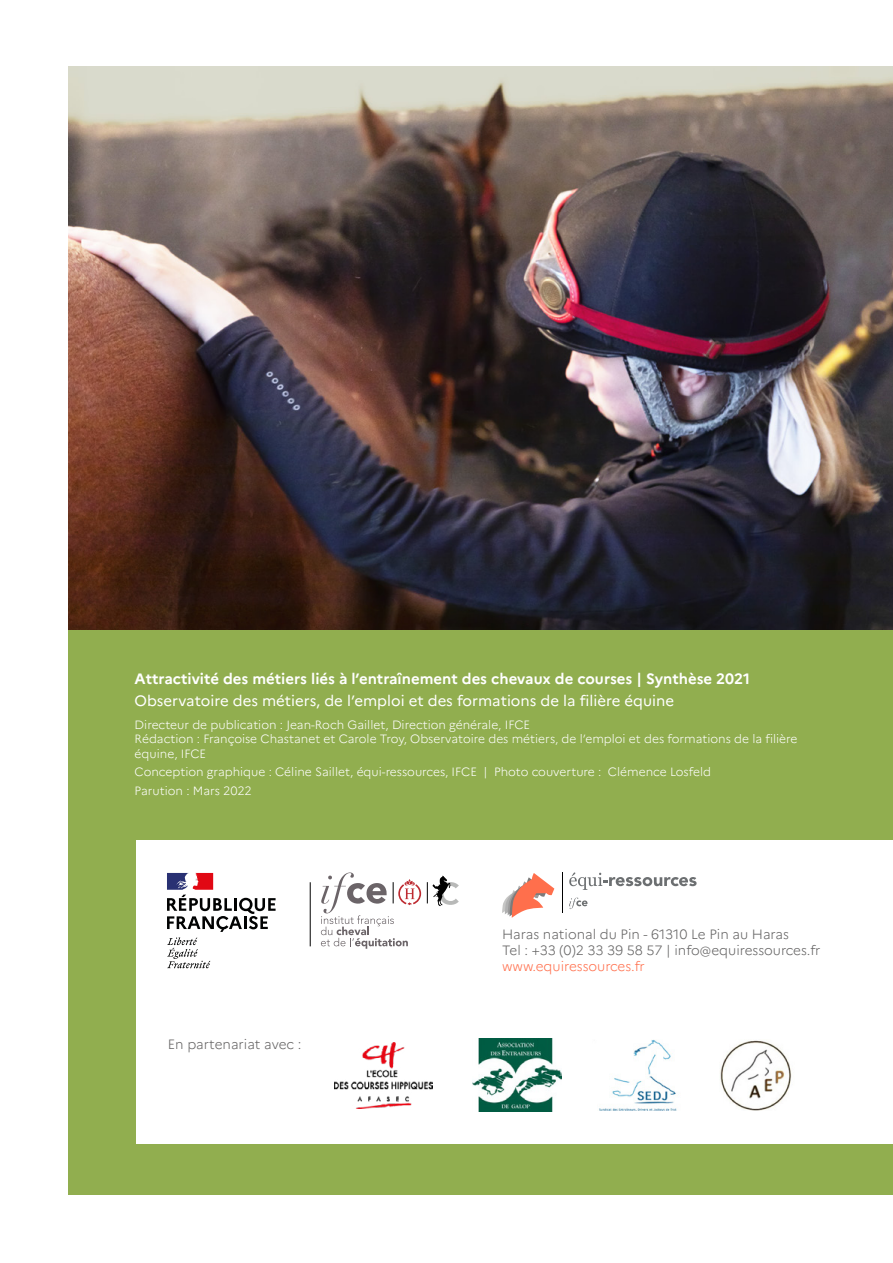
<style>
.page{position:relative;width:893px;height:1263px;background:#fff}
.page>*{position:absolute;margin:0;border:0;box-sizing:border-box;transform-origin:0 0}
.t1{font:700 15px "Marianne";color:#fff}
.t2{font:15px "Marianne";color:#fff}
.t3{font:300 13.5px/16.2px "Marianne";color:#646363}
.t4{font:300 13.5px "Marianne";color:#ff6f4c}
.t5{font:300 12px/14.4px "Marianne";color:#fff}
</style>
<div class="page">
<img style="left:68px;top:67px;width:825px;height:563px">
<div style="left:68px;top:630px;width:825px;height:565px;background:#91ae4f"></div>
<div style="left:136px;top:840px;width:757px;height:303px;background:#fff"></div>
<svg style="left:167px;top:873px;width:109px;height:95px"></svg>
<hr style="left:563px;top:872px;width:1px;height:40px;background:#000">
<svg style="left:569px;top:897px;width:18px;height:12px"></svg>
<svg style="left:569px;top:872px;width:128px;height:18px"></svg>
<svg style="left:502px;top:873px;width:52px;height:45px"></svg>
<hr style="left:310px;top:882px;width:1px;height:64px;background:#000">
<svg style="left:427px;top:875px;width:32px;height:31px"></svg>
<svg style="left:321px;top:872px;width:100px;height:77px"></svg>
<img style="left:599px;top:1040px;width:78px;height:71px">
<img style="left:473px;top:1039px;width:89px;height:72px">
<img style="left:720px;top:1040px;width:72px;height:70px">
<img style="left:334px;top:1042px;width:99px;height:66px">
<p class="t1" style="left:135px;top:669px;width:617px">Attractivité des métiers liés à l’entraînement des chevaux de courses | Synthèse 2021</p>
<p class="t2" style="left:135px;top:691px;width:541px">Observatoire des métiers, de l’emploi et des formations de la filière équine</p>
<p class="t5" style="left:135px;top:717px;width:664px">Directeur de publication : Jean-Roch Gaillet, Direction générale, IFCE<br>Rédaction : Françoise Chastanet et Carole Troy, Observatoire des métiers, de l’emploi et des formations de la filière équine, IFCE</p>
<p class="t5" style="left:135px;top:763px;width:578px;line-height:18.6px">Conception graphique : Céline Saillet, équi-ressources, IFCE | Photo couverture : Clémence Losfeld<br>Parution : Mars 2022</p>
<p class="t3" style="left:168px;top:1036px;width:135px">En partenariat avec :</p>
<p class="t3" style="left:502px;top:926px;width:320px">Haras national du Pin - 61310 Le Pin au Haras<br>Tel : +33 (0)2 33 39 58 57 | info@equiressources.fr</p>
<p class="t4" style="left:502px;top:958px;width:144px">www.equiressources.fr</p>
</div>
